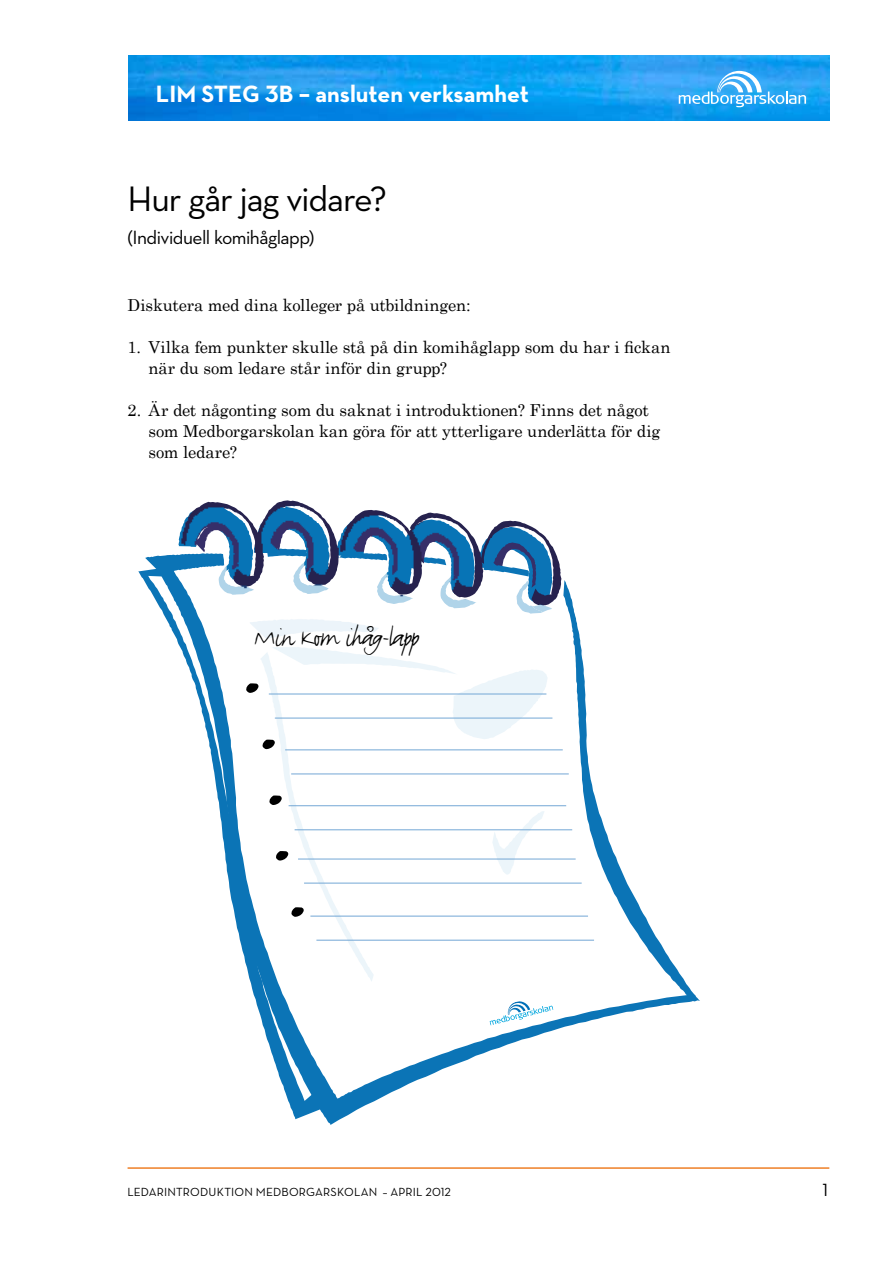
<style>
.page{position:relative;width:893px;height:1263px;background:#fff}
.page>*{position:absolute;margin:0;border:0;box-sizing:border-box;transform-origin:0 0}
.t1{font:87.3px "Erikrighthand";color:#000}
.t2{font:36px "Neutraface Text";letter-spacing:-.03em;color:#000}
.t3{font:29.1px "Justlefthand";letter-spacing:-.035em;color:#000}
.t4{font:700 24px "Neutraface Text";color:#fff}
.t5{font:19.5px "Neutraface Text";letter-spacing:-.03em;color:#000}
.t6{font:18px "Neutraface Text";color:#000}
.t7{font:16.5px/21px "Century Schoolbook";letter-spacing:-.005em;color:#000}
.t8{font:12px "Neutraface Text";letter-spacing:.01em;color:#000}
</style>
<div class="page">
<img style="left:128px;top:55px;width:701px;height:66px">
<hr style="left:128px;top:1167px;width:701px;height:2px;background:#ee8027">
<svg style="left:679px;top:71px;width:127px;height:36px;background:#56b6f5"></svg>
<svg style="left:145px;top:554px;width:555px;height:571px"></svg>
<svg style="left:138px;top:566px;width:186px;height:553px"></svg>
<svg style="left:260px;top:647px;width:288px;height:335px"></svg>
<svg style="left:235px;top:512px;width:344px;height:120px"></svg>
<img style="left:179px;top:501px;width:243px;height:103px">
<svg style="left:489px;top:1000px;width:64px;height:25px"></svg>
<hr style="left:269px;top:694px;width:277px;height:1px;background:#73a7d5">
<hr style="left:275px;top:718px;width:277px;height:1px;background:#73a7d5">
<hr style="left:285px;top:749px;width:278px;height:1px;background:#73a7d5">
<hr style="left:291px;top:774px;width:278px;height:1px;background:#73a7d5">
<hr style="left:289px;top:805px;width:277px;height:1px;background:#73a7d5">
<hr style="left:295px;top:829px;width:277px;height:1px;background:#73a7d5">
<hr style="left:298px;top:859px;width:278px;height:1px;background:#73a7d5">
<hr style="left:304px;top:883px;width:278px;height:1px;background:#73a7d5">
<hr style="left:310px;top:916px;width:278px;height:1px;background:#73a7d5">
<hr style="left:316px;top:940px;width:278px;height:1px;background:#73a7d5">
<h3 class="t4" style="left:156px;top:78px;width:374px">LIM steg 3B – ansluten verksamhet</h3>
<h2 class="t2" style="left:128px;top:176px;width:261px">Hur går jag vidare?</h2>
<p class="t5" style="left:128px;top:225px;width:188px">(Individuell komihåglapp)</p>
<p class="t7" style="left:128px;top:293px;width:345px">Diskutera med dina kolleger på utbildningen:</p>
<p class="t7" style="left:149px;top:335px;width:523px;text-indent:-21px">1. Vilka fem punkter skulle stå på din komihåglapp som du har i fickan när du som ledare står inför din grupp?</p>
<p class="t7" style="left:149px;top:398px;width:513px;text-indent:-21px">2. Är det någonting som du saknat i introduktionen? Finns det något som Medborgarskolan kan göra för att ytterligare underlätta för dig som ledare?</p>
<h3 class="t3" style="left:254px;top:621px;width:167px">Min Kom ihåg-lapp</h3>
<h1 class="t1" style="left:242px;top:629px;width:20px">•</h1>
<h1 class="t1" style="left:259px;top:685px;width:20px">•</h1>
<h1 class="t1" style="left:266px;top:741px;width:20px">•</h1>
<h1 class="t1" style="left:272px;top:796px;width:20px">•</h1>
<h1 class="t1" style="left:288px;top:853px;width:20px">•</h1>
<p class="t8" style="left:128px;top:1185px;width:325px">LEDARINTRODUKTION MEDBORGARSKOLAN – APRIL 2012</p>
<p class="t6" style="left:822px;top:1179px;width:7px">1</p>
</div>
